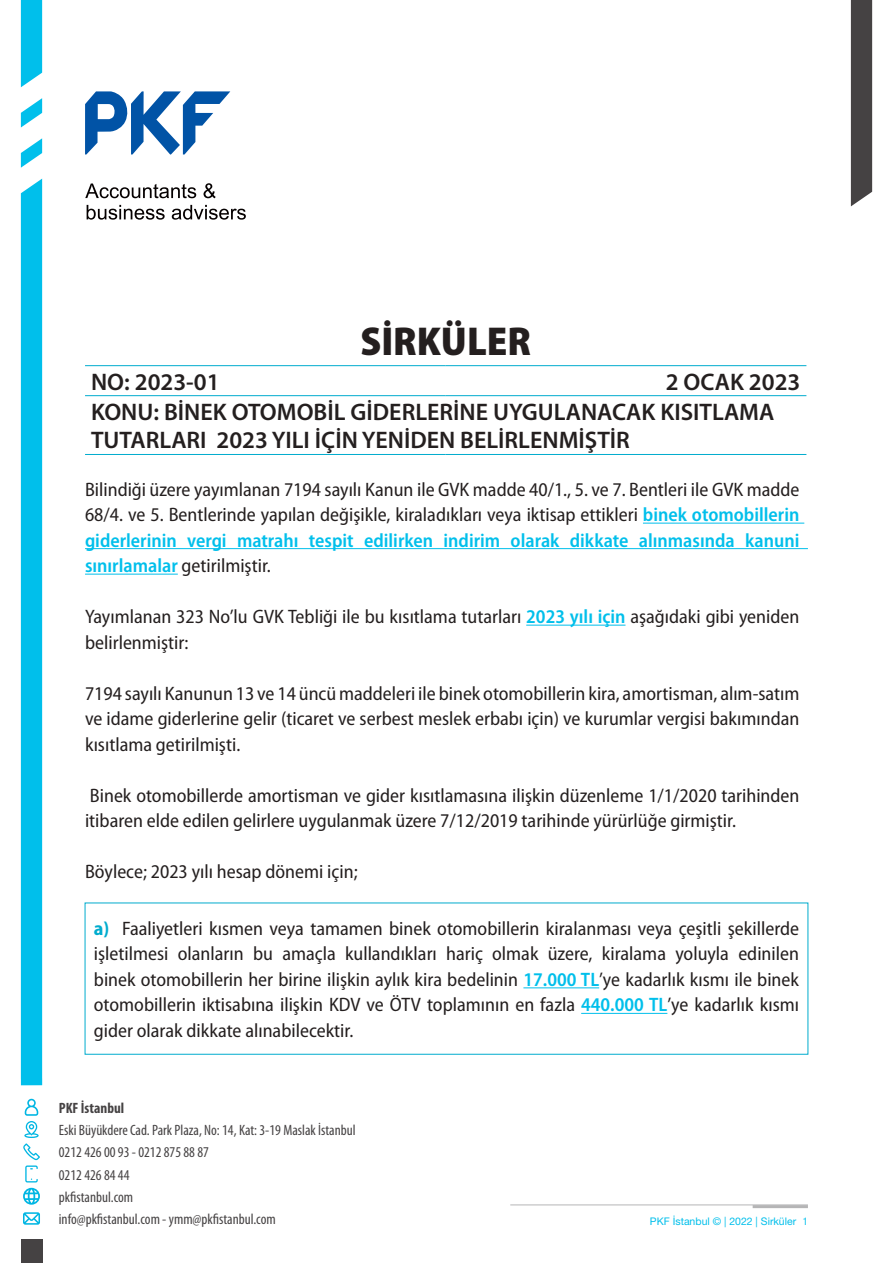
<style>
.page{position:relative;width:893px;height:1263px;background:#fff}
.page>*{position:absolute;margin:0;border:0;box-sizing:border-box;transform-origin:0 0}
.t1{font:900 semi-condensed 40.5px "Myriad Pro";color:#241f1f}
.t2{font:600 24px/29.4px "Myriad Pro";color:#241f1f}
.t3{font:semi-condensed 19.5px/25.5px "Myriad Pro";color:#241f1f;text-align:justify}
.t4{font:condensed 15px/22.2px "Myriad Pro";color:#454243}
.t5{font:700 condensed 15px "Myriad Pro";color:#454243}
.t6{font:10.5px "Helvetica Neue LT Pro";color:#00bfeb}
.s1{font-weight:600;color:#00bfeb}
.s2{font-weight:700;color:#00acce}
.s3{font-stretch:condensed}
</style>
<div class="page">
<svg style="left:85px;top:183px;width:111px;height:15px"></svg>
<svg style="left:203px;top:183px;width:13px;height:15px"></svg>
<svg style="left:87px;top:205px;width:78px;height:15px"></svg>
<svg style="left:172px;top:205px;width:74px;height:15px"></svg>
<svg style="left:85px;top:91px;width:145px;height:63px"></svg>
<svg style="left:21px;top:0;width:21px;height:87px"></svg>
<svg style="left:21px;top:98px;width:21px;height:30px"></svg>
<svg style="left:21px;top:138px;width:21px;height:30px"></svg>
<svg style="left:23px;top:1099px;width:17px;height:83px"></svg>
<svg style="left:23px;top:1188px;width:17px;height:17px"></svg>
<svg style="left:23px;top:1212px;width:17px;height:13px"></svg>
<div style="left:21px;top:1239px;width:21px;height:24px;background:#454243"></div>
<div style="left:851px;top:0;width:21px;height:206px;background:#454243"></div>
<div style="left:21px;top:179px;width:21px;height:906px;background:#00bfeb"></div>
<hr style="left:510px;top:1204px;width:298px;height:1px;background:#b5b5b6">
<hr style="left:753px;top:1205px;width:55px;height:3px;background:#b5b5b6">
<hr style="left:85px;top:365px;width:361px;height:1px;background:#00acce">
<hr style="left:446px;top:365px;width:360px;height:1px;background:#00acce">
<hr style="left:85px;top:395px;width:361px;height:1px;background:#00acce">
<hr style="left:446px;top:395px;width:360px;height:1px;background:#00acce">
<hr style="left:85px;top:454px;width:361px;height:1px;background:#00acce">
<hr style="left:446px;top:454px;width:360px;height:1px;background:#00acce">
<hr style="left:643px;top:523px;width:161px;height:1px;background:#00bfeb">
<hr style="left:85px;top:548px;width:723px;height:1px;background:#00bfeb">
<hr style="left:85px;top:574px;width:93px;height:1px;background:#00bfeb">
<hr style="left:526px;top:625px;width:99px;height:1px;background:#00bfeb">
<hr style="left:523px;top:987px;width:76px;height:1px;background:#00bfeb">
<hr style="left:581px;top:1013px;width:86px;height:1px;background:#00bfeb">
<h1 class="t1" style="left:360px;top:315px;width:172px">SİRKÜLER</h1>
<p class="t2" style="left:91px;top:366px;width:711px;text-indent:575px">2 OCAK 2023<br>KONU: BİNEK OTOMOBİL GİDERLERİNE UYGULANACAK KISITLAMA<br>TUTARLARI 2023 YILI İÇİN YENİDEN BELİRLENMİŞTİR</p>
<p class="t3" style="left:85px;top:476px;width:716px">Bilindiği üzere yayımlanan 7194 sayılı Kanun ile GVK madde 40/1., 5. ve 7. Bentleri ile GVK madde 68/4. ve 5. Bentlerinde yapılan değişikle, kiraladıkları veya iktisap ettikleri <span class="s1">binek otomobillerin giderlerinin vergi matrahı tespit edilirken indirim olarak dikkate alınmasında kanuni sınırlamalar</span> getirilmiştir.</p>
<p class="t3" style="left:85px;top:604px;width:716px">Yayımlanan 323 No’lu GVK Tebliği ile bu kısıtlama tutarları <span class="s1">2023 yılı için</span> aşağıdaki gibi yeniden belirlenmiştir:</p>
<p class="t3" style="left:85px;top:680px;width:716px">7194 sayılı Kanunun 13 ve 14 üncü maddeleri ile binek otomobillerin kira, amortisman, alım-satım ve idame giderlerine gelir (ticaret ve serbest meslek erbabı için) ve kurumlar vergisi bakımından kısıtlama getirilmişti.</p>
<p class="t3" style="left:85px;top:782px;width:716px">Binek otomobillerde amortisman ve gider kısıtlamasına ilişkin düzenleme 1/1/2020 tarihinden itibaren elde edilen gelirlere uygulanmak üzere 7/12/2019 tarihinde yürürlüğe girmiştir.</p>
<p class="t3" style="left:85px;top:859px;width:274px">Böylece; 2023 yılı hesap dönemi için;</p>
<p class="t3" style="left:94px;top:915px;width:707px"><span class="s2">a)</span> Faaliyetleri kısmen veya tamamen binek otomobillerin kiralanması veya çeşitli şekillerde işletilmesi olanların bu amaçla kullandıkları hariç olmak üzere, kiralama yoluyla edinilen binek otomobillerin her birine ilişkin aylık kira bedelinin <span class="s1">17.000 TL</span>’ye kadarlık kısmı ile binek otomobillerin iktisabına ilişkin KDV ve ÖTV toplamının en fazla <span class="s1">440.000 TL</span>’ye kadarlık kısmı gider olarak dikkate alınabilecektir.</p>
<p class="t2" style="left:91px;top:366px;width:130px">NO: 2023-01</p>
<p class="t5" style="left:59px;top:1098px;width:67px">PKF İstanbul</p>
<p class="t4" style="left:59px;top:1119px;width:298px">Eski Büyükdere Cad. Park Plaza, No: 14, Kat: 3-19 Maslak İstanbul 0212 426 00 93 - 0212 875 88 87<br>0212 426 84 44<br>pkfistanbul.com<br>info@pkfistanbul.com - ymm@pkfistanbul.com</p>
<p class="t6" style="left:650px;top:1215px;width:159px">PKF İstanbul © | 2022 | Sirküler <span class="s3">1</span></p>
</div>
